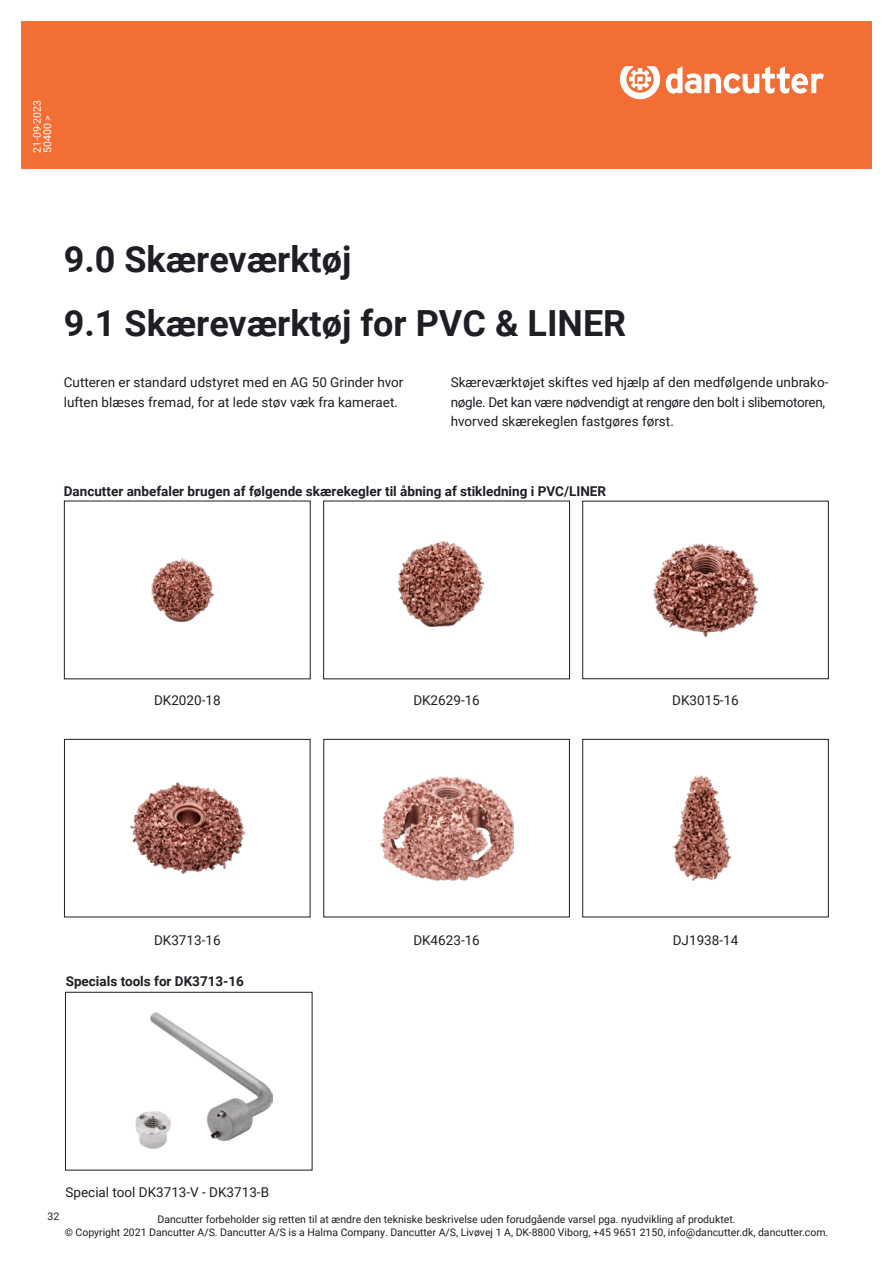
<style>
.page{position:relative;width:893px;height:1263px;background:#fff}
.page>*{position:absolute;margin:0;border:0;box-sizing:border-box;transform-origin:0 0}
.t1{font:700 36px "Roboto";color:#1e1e24}
.t2{font:13.5px/19.5px "Roboto";color:#1e1e24}
.t3{font:700 13.5px "Roboto";color:#1e1e24}
.t4{font:10.5px/12.6px "Roboto";color:#1e1e24;text-align:center}
.t5{font:10.5px/10.5px "Roboto";color:#fff}
</style>
<div class="page">
<div style="left:21px;top:21px;width:851px;height:148px;background:#f26e35"></div>
<svg style="left:666px;top:66px;width:158px;height:28px"></svg>
<svg style="left:620px;top:66px;width:40px;height:33px"></svg>
<div style="left:65px;top:992px;width:247px;height:178px;border:1px solid #1e1e24"></div>
<img style="left:151px;top:1013px;width:122px;height:128px">
<img style="left:673px;top:775px;width:57px;height:106px">
<div style="left:582px;top:739px;width:247px;height:178px;border:1px solid #1e1e24"></div>
<img style="left:653px;top:544px;width:104px;height:92px">
<div style="left:582px;top:501px;width:247px;height:178px;border:1px solid #1e1e24"></div>
<img style="left:130px;top:783px;width:115px;height:90px">
<div style="left:64px;top:739px;width:247px;height:178px;border:1px solid #1e1e24"></div>
<img style="left:152px;top:558px;width:62px;height:64px">
<div style="left:64px;top:501px;width:247px;height:178px;border:1px solid #1e1e24"></div>
<img style="left:380px;top:776px;width:133px;height:104px">
<div style="left:323px;top:739px;width:247px;height:178px;border:1px solid #1e1e24"></div>
<img style="left:399px;top:542px;width:84px;height:84px">
<div style="left:323px;top:501px;width:247px;height:178px;border:1px solid #1e1e24"></div>
<img style="left:135px;top:1110px;width:37px;height:39px">
<p class="t5" style="left:31px;top:153px;width:55px;rotate:-90deg">21-09-2023<br>50400 &gt;</p>
<p class="t1" style="left:64px;top:234px;width:289px">9.0 Skæreværktøj</p>
<p class="t1" style="left:64px;top:298px;width:564px">9.1 Skæreværktøj for PVC &amp; LINER</p>
<p class="t2" style="left:451px;top:372px;width:379px">Skæreværktøjet skiftes ved hjælp af den medfølgende unbrako&shy;nøgle. Det kan være nødvendigt at rengøre den bolt i slibemotoren, hvorved skærekeglen fastgøres først.</p>
<p class="t2" style="left:64px;top:372px;width:341px">Cutteren er standard udstyret med en AG 50 Grinder hvor luften blæses fremad, for at lede støv væk fra kameraet.</p>
<p class="t3" style="left:64px;top:481px;width:544px">Dancutter anbefaler brugen af følgende skærekegler til åbning af stikledning i PVC/LINER</p>
<p class="t2" style="left:154px;top:690px;width:68px">DK2020-18</p>
<p class="t2" style="left:413px;top:690px;width:68px">DK2629-16</p>
<p class="t2" style="left:672px;top:690px;width:68px">DK3015-16</p>
<p class="t2" style="left:154px;top:930px;width:68px">DK3713-16</p>
<p class="t3" style="left:66px;top:972px;width:180px">Specials tools for DK3713-16</p>
<p class="t2" style="left:66px;top:1182px;width:205px">Special tool DK3713-V - DK3713-B</p>
<p class="t2" style="left:413px;top:930px;width:68px">DK4623-16</p>
<p class="t2" style="left:673px;top:930px;width:67px">DJ1938-14</p>
<p class="t4" style="left:48px;top:1210px;width:13px">32</p>
<p class="t4" style="left:65px;top:1212px;width:765px">Dancutter forbeholder sig retten til at ændre den tekniske beskrivelse uden forudgående varsel pga. nyudvikling af produktet.<br>© Copyright 2021 Dancutter A/S. Dancutter A/S is a Halma Company. Dancutter A/S, Livøvej 1 A, DK-8800 Viborg, +45 9651 2150, info@dancutter.dk, dancutter.com.</p>
</div>
